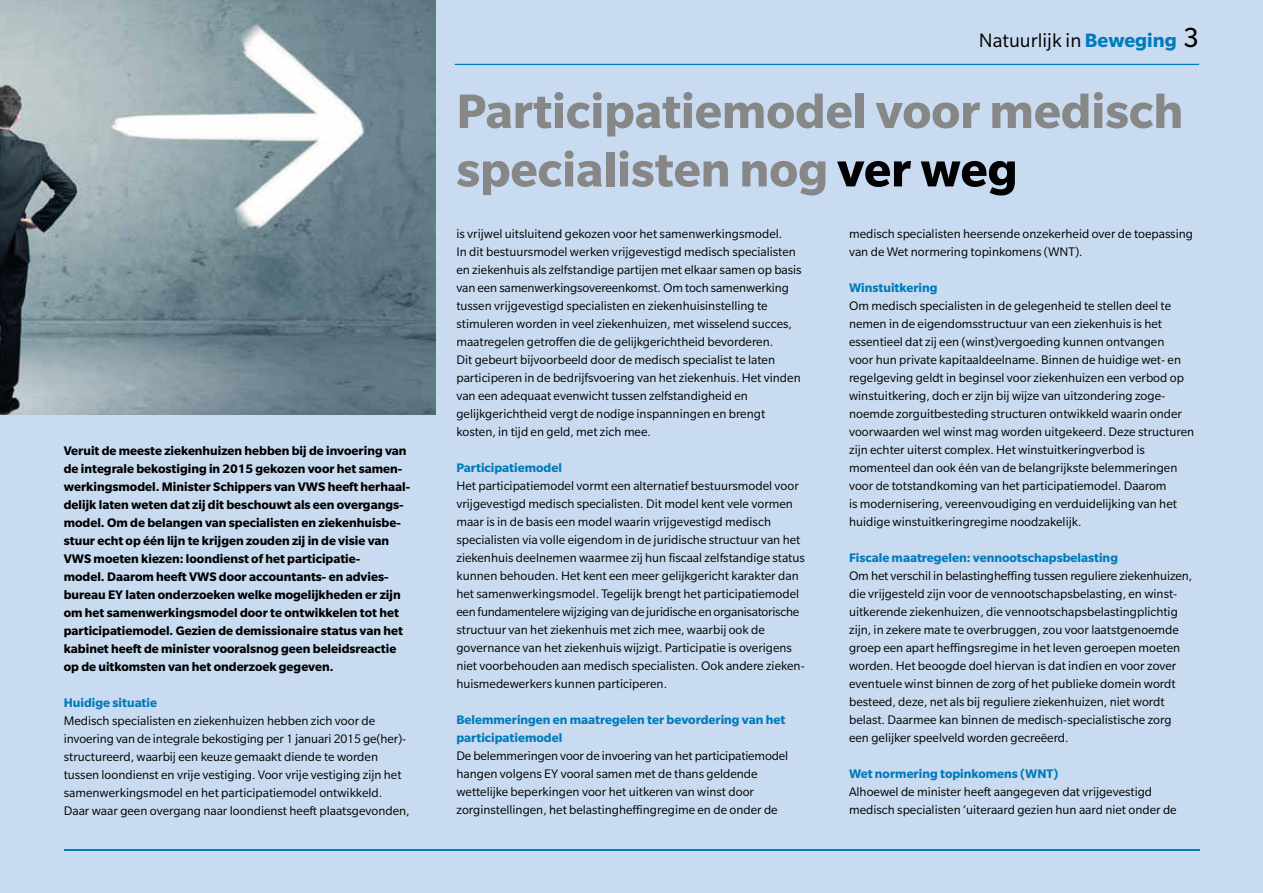
<style>
.page{position:relative;width:1263px;height:893px;background:#c8dbf0}
.page>*{position:absolute;margin:0;border:0;box-sizing:border-box;transform-origin:0 0}
.t1{font:700 52.5px/58.5px "Slate Pro";color:#878787}
.t2{font:21px "Slate Pro";color:#000}
.t3{font:13.5px/18px "Slate Pro";color:#000}
.t4{font:700 13.5px/18px "Slate Pro";color:#000}
.t5{font:700 13.5px/18px "Slate Pro";color:#007bbb}
.s1{font-weight:700;color:#007bbb}
.s2{font-size:30px}
.s3{color:#000}
</style>
<div class="page">
<hr style="left:64px;top:849px;width:1135px;height:1px;background:#007bbb">
<img style="left:0;top:0;width:435px;height:415px">
<hr style="left:455px;top:64px;width:744px;height:1px;background:#007bbb">
<p class="t4" style="left:64px;top:441px;width:348px">Veruit de meeste ziekenhuizen hebben bij de invoering van de integrale bekostiging in 2015 gekozen voor het samen&shy;werkingsmodel. Minister Schippers van VWS heeft herhaal&shy;delijk laten weten dat zij dit beschouwt als een overgangs&shy;model. Om de belangen van specialisten en ziekenhuisbe&shy;stuur echt op één lijn te krijgen zouden zij in de visie van VWS moeten kiezen: loondienst of het participatie-<br>model. Daarom heeft VWS door accountants- en advies&shy;bureau EY laten onderzoeken welke mogelijkheden er zijn om het samenwerkingsmodel door te ontwikkelen tot het participatiemodel. Gezien de demissionaire status van het kabinet heeft de minister vooralsnog geen beleidsreactie op de uitkomsten van het onderzoek gegeven.</p>
<p class="t5" style="left:64px;top:693px;width:95px">Huidige situatie</p>
<p class="t3" style="left:64px;top:711px;width:347px">Medisch specialisten en ziekenhuizen hebben zich voor de invoering van de integrale bekostiging per 1 januari 2015 ge(her)- structureerd, waarbij een keuze gemaakt diende te worden tussen loondienst en vrije vestiging. Voor vrije vestiging zijn het samenwerkingsmodel en het participatiemodel ontwikkeld.<br>Daar waar geen overgang naar loondienst heeft plaatsgevonden,</p>
<h2 class="t2" style="left:979px;top:30px;width:222px">Natuurlijk in <span class="s1">Beweging</span> <span class="s2">3</span></h2>
<h1 class="t1" style="left:456px;top:81px;width:728px">Participatiemodel voor medisch specialisten nog <span class="s3">ver weg</span></h1>
<p class="t3" style="left:456px;top:225px;width:347px">is vrijwel uitsluitend gekozen voor het samenwerkingsmodel.<br>In dit bestuursmodel werken vrijgevestigd medisch specialisten en ziekenhuis als zelfstandige partijen met elkaar samen op basis van een samenwerkingsovereenkomst. Om toch samenwerking tussen vrijgevestigd specialisten en ziekenhuisinstelling te stimuleren worden in veel ziekenhuizen, met wisselend succes, maatregelen getroffen die de gelijkgerichtheid bevorderen.<br>Dit gebeurt bijvoorbeeld door de medisch specialist te laten participeren in de bedrijfsvoering van het ziekenhuis. Het vinden van een adequaat evenwicht tussen zelfstandigheid en gelijkgerichtheid vergt de nodige inspanningen en brengt kosten, in tijd en geld, met zich mee.</p>
<p class="t5" style="left:456px;top:459px;width:107px">Participatiemodel</p>
<p class="t3" style="left:456px;top:477px;width:350px">Het participatiemodel vormt een alternatief bestuursmodel voor vrijgevestigd medisch specialisten. Dit model kent vele vormen maar is in de basis een model waarin vrijgevestigd medisch specialisten via volle eigendom in de juridische structuur van het ziekenhuis deelnemen waarmee zij hun fiscaal zelfstandige status kunnen behouden. Het kent een meer gelijkgericht karakter dan het samenwerkingsmodel. Tegelijk brengt het participatiemodel een fundamentelere wijziging van de juridische en organisatorische structuur van het ziekenhuis met zich mee, waarbij ook de governance van het ziekenhuis wijzigt. Participatie is overigens niet voorbehouden aan medisch specialisten. Ook andere zieken&shy;huismedewerkers kunnen participeren.</p>
<p class="t5" style="left:456px;top:711px;width:330px">Belemmeringen en maatregelen ter bevordering van het participatiemodel</p>
<p class="t3" style="left:456px;top:747px;width:333px">De belemmeringen voor de invoering van het participatiemodel hangen volgens EY vooral samen met de thans geldende wettelijke beperkingen voor het uitkeren van winst door zorginstellingen, het belastingheffingregime en de onder de</p>
<p class="t3" style="left:849px;top:225px;width:345px">medisch specialisten heersende onzekerheid over de toepassing van de Wet normering topinkomens (WNT).</p>
<p class="t5" style="left:849px;top:279px;width:90px">Winstuitkering</p>
<p class="t3" style="left:849px;top:297px;width:347px">Om medisch specialisten in de gelegenheid te stellen deel te nemen in de eigendomsstructuur van een ziekenhuis is het essentieel dat zij een (winst)vergoeding kunnen ontvangen<br>voor hun private kapitaaldeelname. Binnen de huidige wet- en regelgeving geldt in beginsel voor ziekenhuizen een verbod op winstuitkering, doch er zijn bij wijze van uitzondering zoge&shy;noemde zorguitbesteding structuren ontwikkeld waarin onder voorwaarden wel winst mag worden uitgekeerd. Deze structuren zijn echter uiterst complex. Het winstuitkeringverbod is momenteel dan ook één van de belangrijkste belemmeringen voor de totstandkoming van het participatiemodel. Daarom<br>is modernisering, vereenvoudiging en verduidelijking van het huidige winstuitkeringregime noodzakelijk.</p>
<p class="t5" style="left:849px;top:549px;width:270px">Fiscale maatregelen: vennootschapsbelasting</p>
<p class="t3" style="left:849px;top:567px;width:345px">Om het verschil in belastingheffing tussen reguliere ziekenhuizen, die vrijgesteld zijn voor de vennootschapsbelasting, en winst&shy;uitkerende ziekenhuizen, die vennootschapsbelastingplichtig zijn, in zekere mate te overbruggen, zou voor laatstgenoemde groep een apart heffingsregime in het leven geroepen moeten worden. Het beoogde doel hiervan is dat indien en voor zover eventuele winst binnen de zorg of het publieke domein wordt besteed, deze, net als bij reguliere ziekenhuizen, niet wordt belast. Daarmee kan binnen de medisch-specialistische zorg een gelijker speelveld worden gecreëerd.</p>
<p class="t5" style="left:849px;top:765px;width:211px">Wet normering topinkomens (WNT)</p>
<p class="t3" style="left:849px;top:783px;width:329px">Alhoewel de minister heeft aangegeven dat vrijgevestigd medisch specialisten ‘uiteraard gezien hun aard niet onder de</p>
</div>
